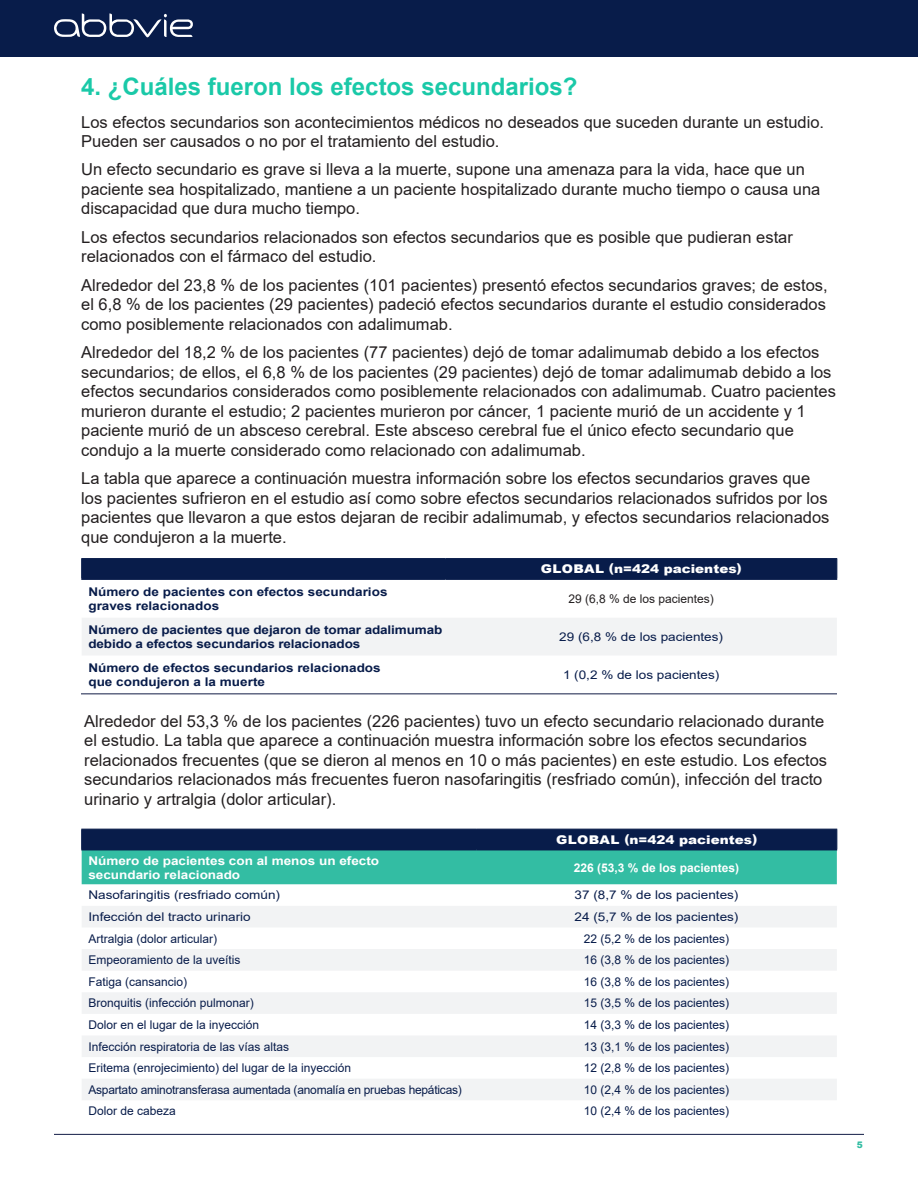
<style>
.page{position:relative;width:918px;height:1188px;background:#fff}
.page>*{position:absolute;margin:0;border:0;box-sizing:border-box;transform-origin:0 0}
.t1{font:700 24px "Arial";color:#1ac9a8}
.t2{font:16.5px/19.5px "Arial";color:#231f20}
.t3{font:12px "Arial";color:#081c4a}
.t4{font:700 12px/14.4px "Arial";color:#081c4a;scale:1.13 1}
.t5{font:12px "Arial";color:#081c4a;scale:1.13 1}
.t6{font:12px "Arial";letter-spacing:-.02em;color:#081c4a}
.t7{font:700 12px/14.4px "Arial";color:#fff;scale:1.13 1}
.t8{font:900 12px "Arial";color:#fff;scale:1.13 1}
.t9{font:700 12px "Arial";color:#fff}
.t10{font:12px "Arial";color:#231f20}
.t11{font:900 9px "Arial";color:#33bda3}
</style>
<div class="page">
<div style="left:0;top:0;width:918px;height:56px;background:#081c4a"></div>
<svg style="left:54px;top:13px;width:139px;height:24px"></svg>
<svg style="left:82px;top:906px;width:755px;height:194px;fill:#f2f3f4"></svg>
<svg style="left:81px;top:829px;width:756px;height:55px;background:#238081"></svg>
<hr style="left:81px;top:849px;width:395px;height:1px;background:#081c4a">
<hr style="left:476px;top:849px;width:361px;height:1px;background:#081c4a">
<hr style="left:54px;top:1134px;width:810px;height:1px;background:#121c46">
<div style="left:82px;top:618px;width:755px;height:37px;background:#f2f3f4"></div>
<hr style="left:81px;top:558px;width:365px;height:1px;background:#081c4a">
<hr style="left:446px;top:558px;width:391px;height:1px;background:#081c4a">
<div style="left:81px;top:559px;width:756px;height:19px;background:#081c4a"></div>
<hr style="left:81px;top:578px;width:365px;height:2px;background:#081c4a">
<hr style="left:446px;top:578px;width:391px;height:2px;background:#081c4a">
<hr style="left:81px;top:693px;width:756px;height:1px;background:#121c46">
<h1 class="t1" style="left:81px;top:69px;width:498px">4. ¿Cuáles fueron los efectos secundarios?</h1>
<p class="t2" style="left:81px;top:112px;width:744px">Los efectos secundarios son acontecimientos médicos no deseados que suceden durante un estudio.<br>Pueden ser causados o no por el tratamiento del estudio.</p>
<p class="t2" style="left:81px;top:160px;width:741px">Un efecto secundario es grave si lleva a la muerte, supone una amenaza para la vida, hace que un paciente sea hospitalizado, mantiene a un paciente hospitalizado durante mucho tiempo o causa una discapacidad que dura mucho tiempo.</p>
<p class="t2" style="left:81px;top:227px;width:713px">Los efectos secundarios relacionados son efectos secundarios que es posible que pudieran estar relacionados con el fármaco del estudio.</p>
<p class="t2" style="left:81px;top:275px;width:748px;text-align:justify">Alrededor del 23,8 % de los pacientes (101 pacientes) presentó efectos secundarios graves; de estos, el 6,8 % de los pacientes (29 pacientes) padeció efectos secundarios durante el estudio considerados como posiblemente relacionados con adalimumab.</p>
<p class="t2" style="left:81px;top:343px;width:756px">Alrededor del 18,2 % de los pacientes (77 pacientes) dejó de tomar adalimumab debido a los efectos secundarios; de ellos, el 6,8 % de los pacientes (29 pacientes) dejó de tomar adalimumab debido a los efectos secundarios considerados como posiblemente relacionados con adalimumab. Cuatro pacientes murieron durante el estudio; 2 pacientes murieron por cáncer, 1 paciente murió de un accidente y 1 paciente murió de un absceso cerebral. Este absceso cerebral fue el único efecto secundario que condujo a la muerte considerado como relacionado con adalimumab.</p>
<p class="t2" style="left:81px;top:468px;width:750px">La tabla que aparece a continuación muestra información sobre los efectos secundarios graves que los pacientes sufrieron en el estudio así como sobre efectos secundarios relacionados sufridos por los pacientes que llevaron a que estos dejaran de recibir adalimumab, y efectos secundarios relacionados que condujeron a la muerte.</p>
<p class="t8" style="left:541px;top:560px;width:180px">GLOBAL (n=424 pacientes)</p>
<p class="t4" style="left:88px;top:585px;width:266px">Número de pacientes con efectos secundarios graves relacionados</p>
<p class="t10" style="left:568px;top:591px;width:147px">29 (6,8 % de los pacientes)</p>
<p class="t4" style="left:88px;top:622px;width:315px">Número de pacientes que dejaron de tomar adalimumab debido a efectos secundarios relacionados</p>
<p class="t5" style="left:559px;top:628px;width:147px">29 (6,8 % de los pacientes)</p>
<p class="t4" style="left:88px;top:660px;width:260px">Número de efectos secundarios relacionados que condujeron a la muerte</p>
<p class="t5" style="left:563px;top:666px;width:140px">1 (0,2 % de los pacientes)</p>
<p class="t2" style="left:84px;top:711px;width:744px">Alrededor del 53,3 % de los pacientes (226 pacientes) tuvo un efecto secundario relacionado durante el estudio. La tabla que aparece a continuación muestra información sobre los efectos secundarios relacionados frecuentes (que se dieron al menos en 10 o más pacientes) en este estudio. Los efectos secundarios relacionados más frecuentes fueron nasofaringitis (resfriado común), infección del tracto urinario y artralgia (dolor articular).</p>
<p class="t8" style="left:556px;top:831px;width:180px">GLOBAL (n=424 pacientes)</p>
<p class="t7" style="left:88px;top:853px;width:259px">Número de pacientes con al menos un efecto secundario relacionado</p>
<p class="t9" style="left:574px;top:859px;width:167px">226 (53,3 % de los pacientes)</p>
<p class="t5" style="left:88px;top:887px;width:171px">Nasofaringitis (resfriado común)</p>
<p class="t5" style="left:575px;top:887px;width:147px">37 (8,7 % de los pacientes)</p>
<p class="t5" style="left:88px;top:909px;width:145px">Infección del tracto urinario</p>
<p class="t5" style="left:575px;top:909px;width:147px">24 (5,7 % de los pacientes)</p>
<p class="t3" style="left:88px;top:930px;width:130px">Artralgia (dolor articular)</p>
<p class="t3" style="left:584px;top:930px;width:147px">22 (5,2 % de los pacientes)</p>
<p class="t3" style="left:88px;top:952px;width:154px">Empeoramiento de la uveítis</p>
<p class="t3" style="left:584px;top:952px;width:147px">16 (3,8 % de los pacientes)</p>
<p class="t3" style="left:88px;top:973px;width:100px">Fatiga (cansancio)</p>
<p class="t3" style="left:584px;top:973px;width:147px">16 (3,8 % de los pacientes)</p>
<p class="t3" style="left:88px;top:995px;width:167px">Bronquitis (infección pulmonar)</p>
<p class="t3" style="left:584px;top:995px;width:147px">15 (3,5 % de los pacientes)</p>
<p class="t3" style="left:88px;top:1017px;width:172px">Dolor en el lugar de la inyección</p>
<p class="t3" style="left:584px;top:1017px;width:147px">14 (3,3 % de los pacientes)</p>
<p class="t3" style="left:88px;top:1038px;width:202px">Infección respiratoria de las vías altas</p>
<p class="t3" style="left:584px;top:1038px;width:147px">13 (3,1 % de los pacientes)</p>
<p class="t3" style="left:88px;top:1060px;width:264px">Eritema (enrojecimiento) del lugar de la inyección</p>
<p class="t3" style="left:584px;top:1060px;width:147px">12 (2,8 % de los pacientes)</p>
<p class="t6" style="left:88px;top:1081px;width:375px">Aspartato aminotransferasa aumentada (anomalía en pruebas hepáticas)</p>
<p class="t3" style="left:584px;top:1081px;width:147px">10 (2,4 % de los pacientes)</p>
<p class="t3" style="left:88px;top:1103px;width:89px">Dolor de cabeza</p>
<p class="t3" style="left:584px;top:1103px;width:147px">10 (2,4 % de los pacientes)</p>
<p class="t11" style="left:857px;top:1139px;width:8px">5</p>
</div>
